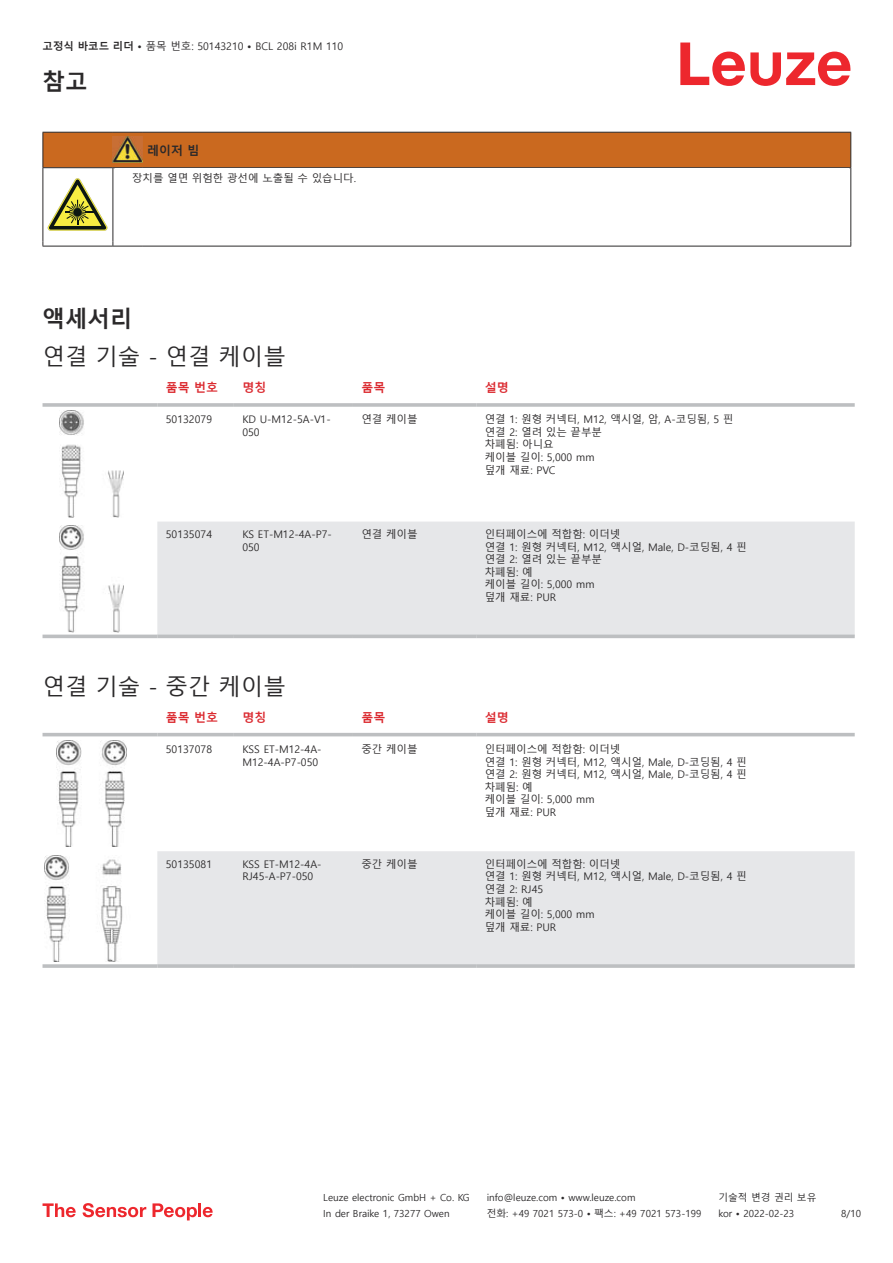
<style>
.page{position:relative;width:893px;height:1263px;background:#fff}
.page>*{position:absolute;margin:0;border:0;box-sizing:border-box;transform-origin:0 0}
.t1{font:22.5px "Malgun Gothic";color:#2b292a}
.t2{font:700 22.5px "Malgun Gothic";color:#2b292a}
.t3{font:700 12px "Malgun Gothic";color:#db2a30}
.t4{font:700 12px "Malgun Gothic";color:#2b292a}
.t5{font:10.5px/12.6px "Malgun Gothic";color:#2b292a}
.t6{font:9.75px "Malgun Gothic";color:#2b292a}
.s1{font-weight:700}
</style>
<div class="page">
<svg style="left:680px;top:43px;width:170px;height:43px"></svg>
<svg style="left:43px;top:410px;width:811px;height:229px"></svg>
<div style="left:157px;top:521px;width:698px;height:114px;background:#e6e7e9"></div>
<hr style="left:43px;top:403px;width:114px;height:4px;background:#bdbfc1">
<hr style="left:157px;top:403px;width:77px;height:4px;background:#c8c9cb">
<hr style="left:234px;top:403px;width:119px;height:4px;background:#c3c5c6">
<hr style="left:353px;top:403px;width:123px;height:4px;background:#bdbfc1">
<hr style="left:476px;top:403px;width:379px;height:4px;background:#c8c9cb">
<hr style="left:43px;top:635px;width:114px;height:3px;background:#bdbfc1">
<hr style="left:157px;top:635px;width:77px;height:3px;background:#bdbfc1">
<hr style="left:234px;top:635px;width:119px;height:3px;background:#bdbfc1">
<hr style="left:353px;top:635px;width:123px;height:3px;background:#bdbfc1">
<hr style="left:476px;top:635px;width:379px;height:3px;background:#bdbfc1">
<img style="left:59px;top:411px;width:65px;height:106px">
<img style="left:59px;top:526px;width:65px;height:106px">
<svg style="left:43px;top:732px;width:812px;height:141px"></svg>
<div style="left:157px;top:851px;width:698px;height:113px;background:#e6e7e9"></div>
<hr style="left:43px;top:733px;width:114px;height:3px;background:#bdbfc1">
<hr style="left:157px;top:733px;width:77px;height:3px;background:#bdbfc1">
<hr style="left:234px;top:733px;width:119px;height:3px;background:#bdbfc1">
<hr style="left:353px;top:733px;width:123px;height:3px;background:#bdbfc1">
<hr style="left:476px;top:733px;width:379px;height:3px;background:#bdbfc1">
<svg style="left:43px;top:964px;width:114px;height:4px"></svg>
<hr style="left:157px;top:964px;width:77px;height:4px;background:#c6c8c9">
<hr style="left:234px;top:964px;width:119px;height:4px;background:#bdbfc1">
<hr style="left:353px;top:964px;width:123px;height:4px;background:#bdbfc1">
<hr style="left:476px;top:964px;width:379px;height:4px;background:#c6c8c9">
<img style="left:56px;top:741px;width:70px;height:106px">
<img style="left:45px;top:855px;width:93px;height:107px">
<svg style="left:43px;top:1203px;width:33px;height:14px"></svg>
<svg style="left:83px;top:1203px;width:63px;height:14px"></svg>
<svg style="left:153px;top:1203px;width:44px;height:17px"></svg>
<hr style="left:198px;top:1203px;width:3px;height:14px;background:#ed272d">
<svg style="left:203px;top:1207px;width:10px;height:10px"></svg>
<div style="left:44px;top:133px;width:806px;height:34px;background:#ca691f"></div>
<svg style="left:44px;top:168px;width:806px;height:78px"></svg>
<hr style="left:43px;top:132px;width:70px;height:1px;background:#2b292a">
<hr style="left:43px;top:133px;width:1px;height:34px;background:#2b292a">
<hr style="left:43px;top:167px;width:70px;height:1px;background:#2b292a">
<hr style="left:113px;top:132px;width:30px;height:1px;background:#2b292a">
<hr style="left:113px;top:167px;width:30px;height:1px;background:#2b292a">
<hr style="left:143px;top:132px;width:708px;height:1px;background:#2b292a">
<hr style="left:850px;top:133px;width:1px;height:34px;background:#2b292a">
<hr style="left:143px;top:167px;width:708px;height:1px;background:#2b292a">
<hr style="left:43px;top:168px;width:1px;height:74px;background:#2b292a">
<hr style="left:113px;top:168px;width:1px;height:74px;background:#2b292a">
<hr style="left:850px;top:168px;width:1px;height:74px;background:#2b292a">
<hr style="left:43px;top:246px;width:70px;height:1px;background:#2b292a">
<hr style="left:113px;top:246px;width:30px;height:1px;background:#2b292a">
<hr style="left:143px;top:246px;width:708px;height:1px;background:#2b292a">
<img style="left:113px;top:136px;width:30px;height:27px">
<svg style="left:47px;top:178px;width:60px;height:53px"></svg>
<div style="left:115px;top:169px;width:734px;height:20px;background:#fff"></div>
<p class="t5" style="left:43px;top:40px;width:302px"><span class="s1">고정식 바코드 리더 •</span> 품목 번호: 50143210 <span class="s1">•</span> BCL 208i R1M 110</p>
<h1 class="t2" style="left:43px;top:69px;width:46px">참고</h1>
<p class="t4" style="left:147px;top:144px;width:54px">레이저 빔</p>
<p class="t5" style="left:132px;top:173px;width:225px">장치를 열면 위험한 광선에 노출될 수 있습니다.</p>
<h1 class="t2" style="left:43px;top:305px;width:91px">액세서리</h1>
<h1 class="t1" style="left:43px;top:344px;width:245px">연결 기술 - 연결 케이블</h1>
<p class="t3" style="left:166px;top:381px;width:54px">품목 번호</p>
<p class="t3" style="left:242px;top:381px;width:25px">명칭</p>
<p class="t3" style="left:361px;top:381px;width:25px">품목</p>
<p class="t3" style="left:485px;top:381px;width:25px">설명</p>
<p class="t5" style="left:166px;top:413px;width:48px">50132079</p>
<p class="t5" style="left:242px;top:413px;width:90px">KD U-M12-5A-V1-<br>050</p>
<p class="t5" style="left:361px;top:413px;width:58px">연결 케이블</p>
<p class="t5" style="left:485px;top:413px;width:250px">연결 1: 원형 커넥터, M12, 액시얼, 암, A-코딩됨, 5 핀 연결 2: 열려 있는 끝부분<br>차폐됨: 아니요<br>케이블 길이: 5,000 mm<br>덮개 재료: PVC</p>
<p class="t5" style="left:166px;top:528px;width:48px">50135074</p>
<p class="t5" style="left:242px;top:528px;width:91px">KS ET-M12-4A-P7-<br>050</p>
<p class="t5" style="left:361px;top:528px;width:58px">연결 케이블</p>
<p class="t5" style="left:485px;top:528px;width:263px">인터페이스에 적합함: 이더넷<br>연결 1: 원형 커넥터, M12, 액시얼, Male, D-코딩됨, 4 핀 연결 2: 열려 있는 끝부분<br>차폐됨: 예<br>케이블 길이: 5,000 mm<br>덮개 재료: PUR</p>
<h1 class="t1" style="left:43px;top:674px;width:245px">연결 기술 - 중간 케이블</h1>
<p class="t3" style="left:166px;top:710px;width:54px">품목 번호</p>
<p class="t3" style="left:242px;top:710px;width:25px">명칭</p>
<p class="t3" style="left:361px;top:710px;width:25px">품목</p>
<p class="t3" style="left:485px;top:710px;width:25px">설명</p>
<p class="t5" style="left:166px;top:743px;width:48px">50137078</p>
<p class="t5" style="left:242px;top:743px;width:81px">KSS ET-M12-4A-<br>M12-4A-P7-050</p>
<p class="t5" style="left:361px;top:743px;width:58px">중간 케이블</p>
<p class="t5" style="left:485px;top:743px;width:263px">인터페이스에 적합함: 이더넷<br>연결 1: 원형 커넥터, M12, 액시얼, Male, D-코딩됨, 4 핀 연결 2: 원형 커넥터, M12, 액시얼, Male, D-코딩됨, 4 핀 차폐됨: 예<br>케이블 길이: 5,000 mm<br>덮개 재료: PUR</p>
<p class="t5" style="left:166px;top:858px;width:48px">50135081</p>
<p class="t5" style="left:242px;top:858px;width:81px">KSS ET-M12-4A-<br>RJ45-A-P7-050</p>
<p class="t5" style="left:361px;top:858px;width:58px">중간 케이블</p>
<p class="t5" style="left:485px;top:858px;width:263px">인터페이스에 적합함: 이더넷<br>연결 1: 원형 커넥터, M12, 액시얼, Male, D-코딩됨, 4 핀 연결 2: RJ45<br>차폐됨: 예<br>케이블 길이: 5,000 mm<br>덮개 재료: PUR</p>
<p class="t6" style="left:323px;top:1192px;width:148px">Leuze electronic GmbH + Co. KG</p>
<p class="t6" style="left:487px;top:1192px;width:150px">info@leuze.com • www.leuze.com</p>
<p class="t6" style="left:718px;top:1192px;width:100px">기술적 변경 권리 보유</p>
<p class="t6" style="left:323px;top:1208px;width:128px">In der Braike 1, 73277 Owen</p>
<p class="t6" style="left:487px;top:1208px;width:216px">전화: +49 7021 573-0 • 팩스: +49 7021 573-199</p>
<p class="t6" style="left:718px;top:1208px;width:77px">kor • 2022-02-23</p>
<p class="t6" style="left:841px;top:1208px;width:21px">8 /10</p>
</div>
